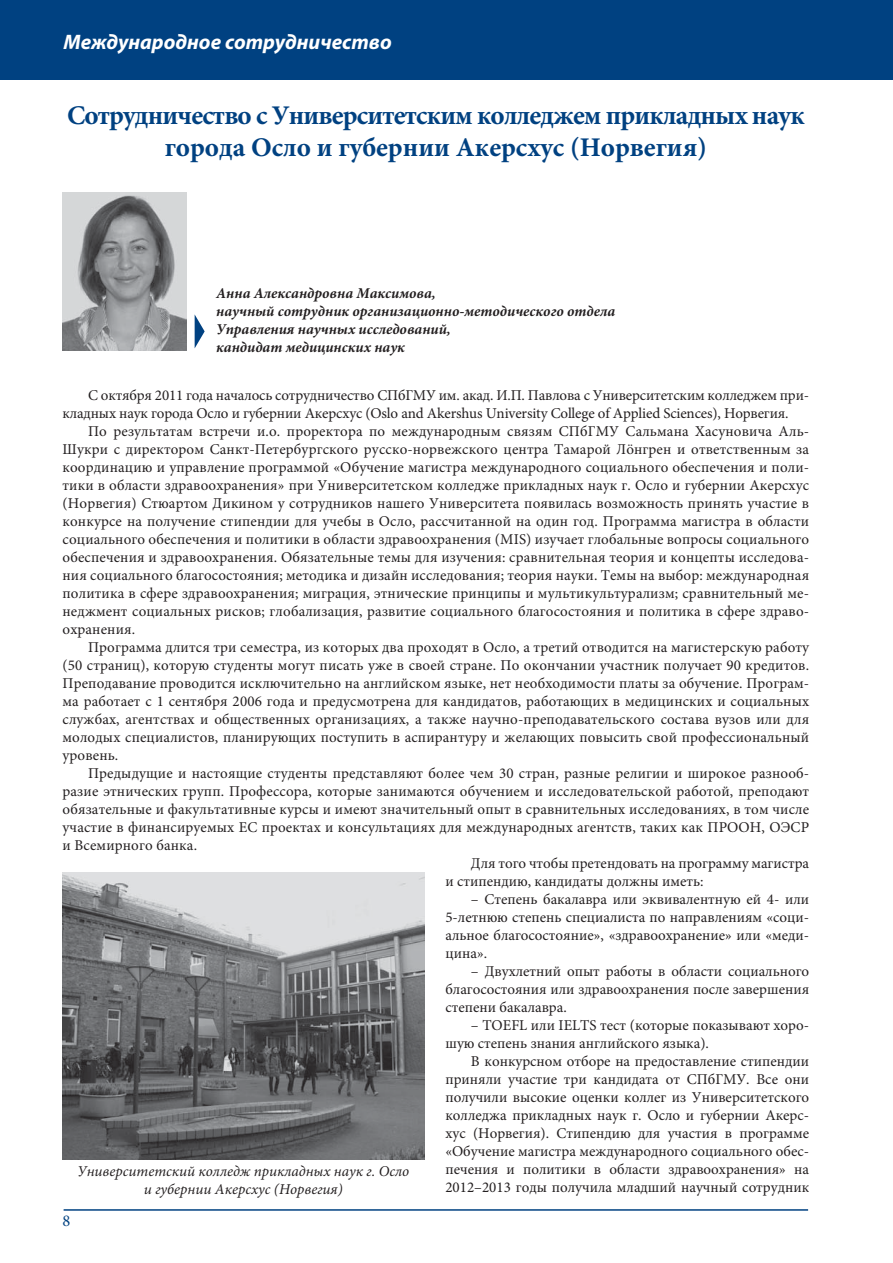
<style>
.page{position:relative;width:893px;height:1263px;background:#fff}
.page>*{position:absolute;margin:0;border:0;box-sizing:border-box;transform-origin:0 0}
.t1{font:700 27px/32.4px "Minion Pro";letter-spacing:-.03em;color:#004181;text-align:center}
.t2{font:italic 700 21px "Myriad Pro";color:#fff}
.t3{font:16.5px "Minion Pro";color:#004181}
.t4{font:15px/18px "Minion Pro";letter-spacing:.005em;color:#231f20;text-align:justify}
.t5{font:italic 700 15px/18px "Minion Pro";color:#231f20}
.t6{font:italic 15px/18px "Minion Pro";color:#231f20;text-align:center}
</style>
<div class="page">
<div style="left:0;top:0;width:892px;height:79px;background:#004181"></div>
<hr style="left:64px;top:1209px;width:744px;height:2px;background:#004181">
<img style="left:63px;top:193px;width:123px;height:157px">
<svg style="left:195px;top:315px;width:10px;height:33px"></svg>
<img style="left:63px;top:873px;width:361px;height:286px">
<h2 class="t2" style="left:64px;top:34px;width:330px">Международное сотрудничество</h2>
<h1 class="t1" style="left:67px;top:101px;width:739px">Сотрудничество с Университетским колледжем прикладных наук города Осло и губернии Акерсхус (Норвегия)</h1>
<p class="t5" style="left:216px;top:285px;width:400px">Анна Александровна Максимова,<br>научный сотрудник организационно-методического отдела Управления научных исследований,<br>кандидат медицинских наук</p>
<p class="t4" style="left:63px;top:388px;width:748px;text-indent:26px">С октября 2011 года началось сотрудничество СПбГМУ им. акад. И.П. Павлова с Университетским колледжем при&shy;кладных наук города Осло и губернии Акерсхус (Oslo and Akershus University College of Applied Sciences), Норвегия.</p>
<p class="t4" style="left:63px;top:424px;width:748px;text-indent:26px">По результатам встречи и.о. проректора по международным связям СПбГМУ Сальмана Хасуновича Аль-Шукри с директором Санкт-Петербургского русско-норвежского центра Тамарой Лöнгрен и ответственным за координацию и управление программой «Обучение магистра международного социального обеспечения и поли&shy;тики в области здравоохранения» при Университетском колледже прикладных наук г. Осло и губернии Акерсхус (Норвегия) Стюартом Дикином у сотрудников нашего Университета появилась возможность принять участие в конкурсе на получение стипендии для учебы в Осло, рассчитанной на один год. Программа магистра в области социального обеспечения и политики в области здравоохранения (MIS) изучает глобальные вопросы социального обеспечения и здравоохранения. Обязательные темы для изучения: сравнительная теория и концепты исследова&shy;ния социального благосостояния; методика и дизайн исследования; теория науки. Темы на выбор: международная политика в сфере здравоохранения; миграция, этнические принципы и мультикультурализм; сравнительный ме&shy;неджмент социальных рисков; глобализация, развитие социального благосостояния и политика в сфере здраво&shy;охранения.</p>
<p class="t4" style="left:63px;top:640px;width:748px;text-indent:26px">Программа длится три семестра, из которых два проходят в Осло, а третий отводится на магистерскую работу (50 страниц), которую студенты могут писать уже в своей стране. По окончании участник получает 90 кредитов.<br>Преподавание проводится исключительно на английском языке, нет необходимости платы за обучение. Програм&shy;ма работает с 1 сентября 2006 года и предусмотрена для кандидатов, работающих в медицинских и социальных службах, агентствах и общественных организациях, а также научно-преподавательского состава вузов или для молодых специалистов, планирующих поступить в аспирантуру и желающих повысить свой профессиональный уровень.</p>
<p class="t4" style="left:88px;top:766px;width:722px">Предыдущие и настоящие студенты представляют более чем 30 стран, разные религии и широкое разнооб-</p>
<p class="t4" style="left:63px;top:784px;width:748px">разие этнических групп. Профессора, которые занимаются обучением и исследовательской работой, преподают</p>
<p class="t4" style="left:63px;top:802px;width:748px">обязательные и факультативные курсы и имеют значительный опыт в сравнительных исследованиях, в том числе</p>
<p class="t4" style="left:63px;top:820px;width:748px">участие в финансируемых ЕС проектах и консультациях для международных агентств, таких как ПРООН, ОЭСР</p>
<p class="t4" style="left:63px;top:838px;width:136px">и Всемирного банка.</p>
<p class="t4" style="left:471px;top:856px;width:340px">Для того чтобы претендовать на программу магистра</p>
<p class="t4" style="left:445px;top:874px;width:259px">и стипендию, кандидаты должны иметь:</p>
<p class="t4" style="left:445px;top:892px;width:365px;text-indent:26px">– Степень бакалавра или эквивалентную ей 4- или 5-летнюю степень специалиста по направлениям «соци&shy;альное благосостояние», «здравоохранение» или «меди&shy;цина».</p>
<p class="t4" style="left:445px;top:964px;width:365px;text-indent:26px">– Двухлетний опыт работы в области социального благосостояния или здравоохранения после завершения степени бакалавра.</p>
<p class="t4" style="left:445px;top:1018px;width:365px;text-indent:26px">– TOEFL или IELTS тест (которые показывают хоро&shy;шую степень знания английского языка).</p>
<p class="t4" style="left:445px;top:1054px;width:365px;text-indent:26px">В конкурсном отборе на предоставление стипендии приняли участие три кандидата от СПбГМУ. Все они получили высокие оценки коллег из Университетского колледжа прикладных наук г. Осло и губернии Акерс&shy;хус (Норвегия). Стипендию для участия в программе «Обучение магистра международного социального обес&shy;печения и политики в области здравоохранения» на 2012–2013 годы получила младший научный сотрудник</p>
<p class="t6" style="left:78px;top:1164px;width:333px">Университетский колледж прикладных наук г. Осло и губернии Акерсхус (Норвегия)</p>
<p class="t3" style="left:63px;top:1214px;width:9px">8</p>
</div>
